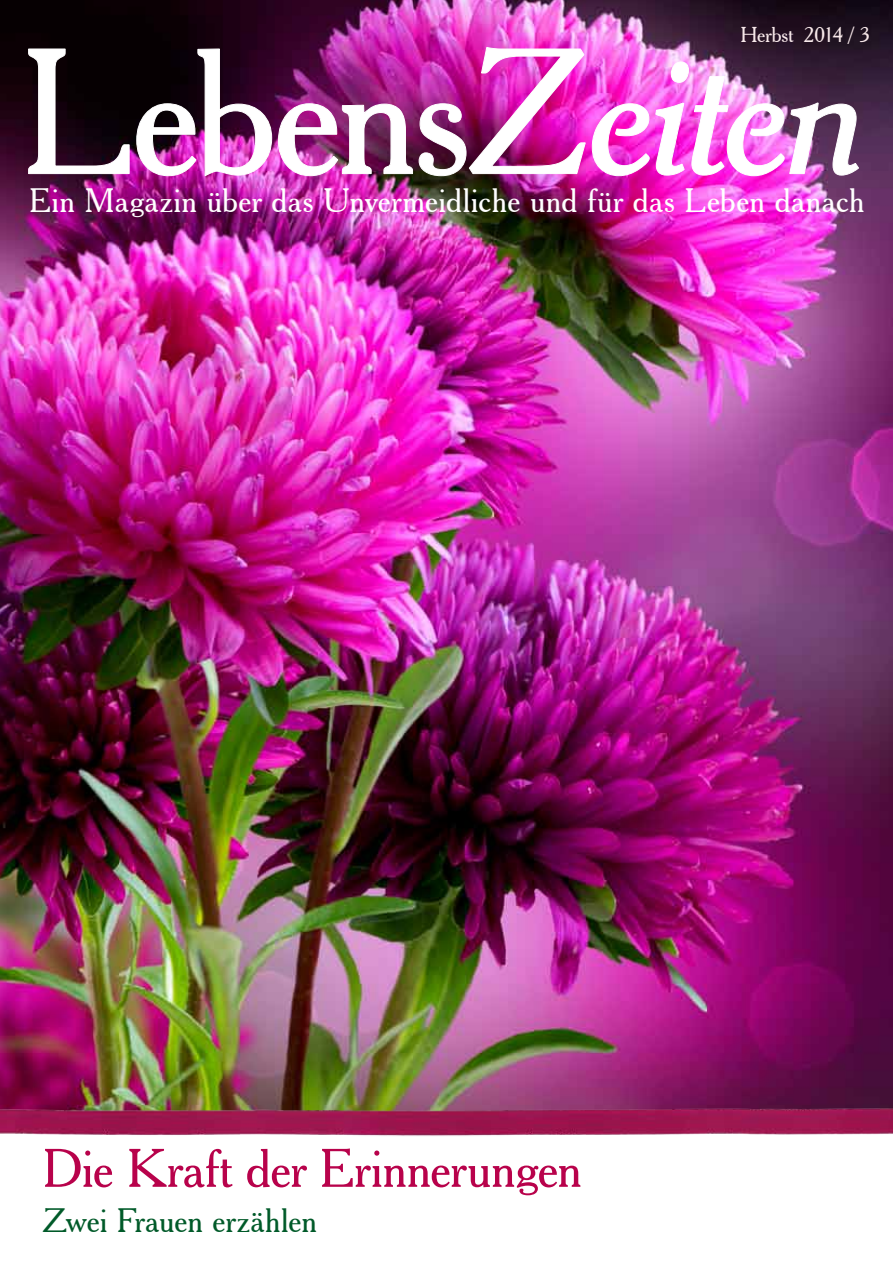
<style>
.page{position:relative;width:893px;height:1263px;background:#fff}
.page>*{position:absolute;margin:0;border:0;box-sizing:border-box;transform-origin:0 0}
.t1{font:172.5px "Cheltenham BT";letter-spacing:-.025em;color:#fff}
.t2{font:52.5px "Cheltenham BT";letter-spacing:-.015em;color:#b8024b}
.t3{font:33px "Cheltenham BT";letter-spacing:.01em;color:#fff}
.t4{font:33px "Cheltenham BT";color:#005a29}
.t5{font:21px "Cheltenham BT";letter-spacing:-.02em;color:#f8e9ea}
.s1{font-style:italic}
</style>
<div class="page">
<img style="left:0;top:0;width:893px;height:1016px">
<svg style="left:28px;top:48px;width:102px;height:126px;background:#1e0b17"></svg>
<img style="left:136px;top:48px;width:136px;height:128px">
<img style="left:278px;top:47px;width:581px;height:129px">
<img style="left:0;top:1016px;width:893px;height:120px">
<p class="t5" style="left:740px;top:22px;width:131px">Herbst 2014 / 3</p>
<h1 class="t1" style="left:20px;top:7px;width:849px">Lebens<span class="s1">Zeiten</span></h1>
<p class="t3" style="left:29px;top:180px;width:837px">Ein Magazin über das Unvermeidliche und für das Leben danach</p>
<h2 class="t2" style="left:43px;top:1136px;width:541px">Die Kraft der Erinnerungen</h2>
<p class="t4" style="left:43px;top:1200px;width:276px">Zwei Frauen erzählen</p>
</div>
